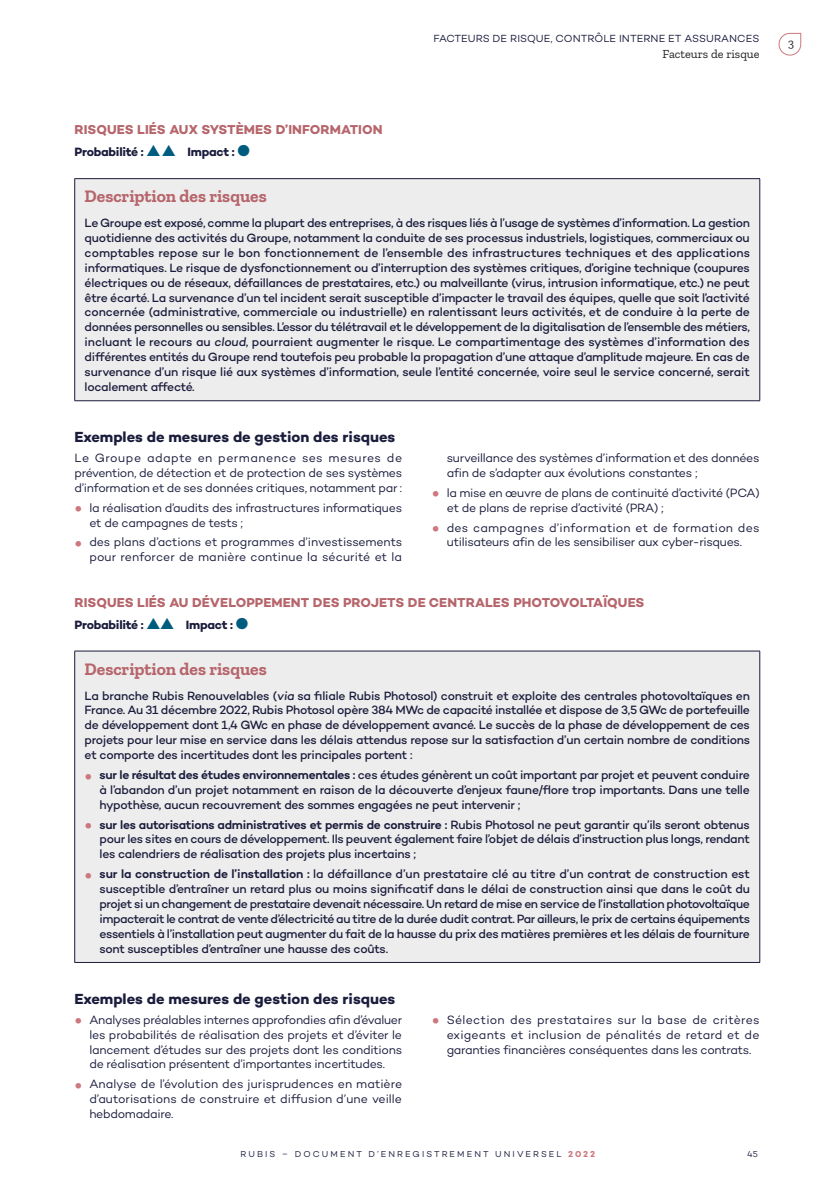
<style>
.page{position:relative;width:834px;height:1191px;background:#fff}
.page>*{position:absolute;margin:0;border:0;box-sizing:border-box;transform-origin:0 0}
.t1{font:700 17.5px "Zilla Slab";color:#b6656b}
.t2{font:700 14.88px "Campton";color:#1a1c3c}
.t3{font:700 13.12px "Campton";letter-spacing:.005em;color:#b6656b}
.t4{font:500 12.25px/14.9px "Campton";letter-spacing:-.02em;color:#1a1c3c;text-align:justify}
.t5{font:12.25px/14.9px "Campton";letter-spacing:-.02em;color:#1a1c3c}
.t6{font:700 12.25px "Campton";letter-spacing:-.02em;color:#1a1c3c}
.t7{font:12.25px "Zilla Slab";color:#231f20}
.t8{font:10.5px "Campton";letter-spacing:.005em;color:#1a1c3c}
.t9{font:8.75px "Campton";letter-spacing:.24em;color:#1a1c3c}
.s1{color:#005c7e}
.s2{font-weight:600}
.s3{font-weight:700;color:#cd777f}
</style>
<div class="page">
<div style="left:75px;top:179px;width:684px;height:222px;background:#eeeded"></div>
<hr style="left:74px;top:178px;width:686px;height:1px;background:#1a1c3c">
<hr style="left:74px;top:179px;width:1px;height:221px;background:#1a1c3c">
<hr style="left:759px;top:179px;width:1px;height:221px;background:#1a1c3c">
<hr style="left:74px;top:400px;width:686px;height:1px;background:#1a1c3c">
<div style="left:75px;top:651px;width:684px;height:311px;background:#eeeded"></div>
<hr style="left:74px;top:651px;width:686px;height:1px;background:#1a1c3c">
<hr style="left:74px;top:651px;width:1px;height:311px;background:#1a1c3c">
<hr style="left:759px;top:651px;width:1px;height:311px;background:#1a1c3c">
<hr style="left:74px;top:962px;width:686px;height:1px;background:#1a1c3c">
<svg style="left:778px;top:32px;width:23px;height:24px"></svg>
<p class="t8" style="left:433px;top:35px;width:327px">FACTEURS DE RISQUE, CONTRÔLE INTERNE ET ASSURANCES</p>
<p class="t7" style="left:662px;top:46px;width:99px">Facteurs de risque</p>
<p class="t3" style="left:74px;top:125px;width:309px">RISQUES LIÉS AUX SYSTÈMES D’INFORMATION</p>
<p class="t6" style="left:74px;top:148px;width:177px">Probabilité : <span class="s1">▲</span> <span class="s1">▲</span> Impact : <span class="s1">●</span></p>
<h1 class="t1" style="left:85px;top:186px;width:183px">Description des risques</h1>
<p class="t4" style="left:85px;top:217px;width:666px">Le Groupe est exposé, comme la plupart des entreprises, à des risques liés à l’usage de systèmes d’information. La gestion quotidienne des activités du Groupe, notamment la conduite de ses processus industriels, logistiques, commerciaux ou comptables repose sur le bon fonctionnement de l’ensemble des infrastructures techniques et des applications informatiques. Le risque de dysfonctionnement ou d’interruption des systèmes critiques, d’origine technique (coupures électriques ou de réseaux, défaillances de prestataires, etc.) ou malveillante (virus, intrusion informatique, etc.) ne peut être écarté. La survenance d’un tel incident serait susceptible d’impacter le travail des équipes, quelle que soit l’activité concernée (administrative, commerciale ou industrielle) en ralentissant leurs activités, et de conduire à la perte de données personnelles ou sensibles. L’essor du télétravail et le développement de la digitalisation de l’ensemble des métiers, incluant le recours au cloud, pourraient augmenter le risque. Le compartimentage des systèmes d’information des différentes entités du Groupe rend toutefois peu probable la propagation d’une attaque d’amplitude majeure. En cas de survenance d’un risque lié aux systèmes d’information, seule l’entité concernée, voire seul le service concerné, serait localement affecté.</p>
<p class="t2" style="left:74px;top:432px;width:322px">Exemples de mesures de gestion des risques</p>
<p class="t5" style="left:74px;top:452px;width:329px;text-align:justify">Le Groupe adapte en permanence ses mesures de prévention, de détection et de protection de ses systèmes d’information et de ses données critiques, notamment par :</p>
<p class="t5" style="left:89px;top:501px;width:314px">la réalisation d’audits des infrastructures informatiques et de campagnes de tests ;</p>
<p class="t5" style="left:89px;top:536px;width:314px">des plans d’actions et programmes d’investissements pour renforcer de manière continue la sécurité et la</p>
<p class="t5" style="left:446px;top:452px;width:314px">surveillance des systèmes d’information et des données afin de s’adapter aux évolutions constantes ;</p>
<p class="t5" style="left:446px;top:486px;width:314px">la mise en œuvre de plans de continuité d’activité (PCA) et de plans de reprise d’activité (PRA) ;</p>
<p class="t5" style="left:446px;top:521px;width:314px">des campagnes d’information et de formation des utilisateurs afin de les sensibiliser aux cyber-risques.</p>
<p class="t3" style="left:74px;top:597px;width:571px">RISQUES LIÉS AU DÉVELOPPEMENT DES PROJETS DE CENTRALES PHOTOVOLTAÏQUES</p>
<p class="t6" style="left:74px;top:620px;width:175px">Probabilité : <span class="s1">▲▲</span> Impact : <span class="s1">●</span></p>
<h1 class="t1" style="left:85px;top:658px;width:183px">Description des risques</h1>
<p class="t4" style="left:85px;top:689px;width:666px">La branche Rubis Renouvelables (via sa filiale Rubis Photosol) construit et exploite des centrales photovoltaïques en France. Au 31 décembre 2022, Rubis Photosol opère 384 MWc de capacité installée et dispose de 3,5 GWc de portefeuille de développement dont 1,4 GWc en phase de développement avancé. Le succès de la phase de développement de ces projets pour leur mise en service dans les délais attendus repose sur la satisfaction d’un certain nombre de conditions et comporte des incertitudes dont les principales portent :</p>
<p class="t4" style="left:99px;top:768px;width:651px"><span class="s2">sur le résultat des études environnementales :</span> ces études génèrent un coût important par projet et peuvent conduire à l’abandon d’un projet notamment en raison de la découverte d’enjeux faune/flore trop importants. Dans une telle hypothèse, aucun recouvrement des sommes engagées ne peut intervenir ;</p>
<p class="t4" style="left:99px;top:818px;width:651px"><span class="s2">sur les autorisations administratives et permis de construire :</span> Rubis Photosol ne peut garantir qu’ils seront obtenus pour les sites en cours de développement. Ils peuvent également faire l’objet de délais d’instruction plus longs, rendant les calendriers de réalisation des projets plus incertains ;</p>
<p class="t4" style="left:99px;top:868px;width:651px"><span class="s2">sur la construction de l’installation :</span> la défaillance d’un prestataire clé au titre d’un contrat de construction est susceptible d’entraîner un retard plus ou moins significatif dans le délai de construction ainsi que dans le coût du projet si un changement de prestataire devenait nécessaire. Un retard de mise en service de l’installation photovoltaïque impacterait le contrat de vente d’électricité au titre de la durée dudit contrat. Par ailleurs, le prix de certains équipements essentiels à l’installation peut augmenter du fait de la hausse du prix des matières premières et les délais de fourniture sont susceptibles d’entraîner une hausse des coûts.</p>
<p class="t2" style="left:74px;top:993px;width:322px">Exemples de mesures de gestion des risques</p>
<p class="t5" style="left:89px;top:1013px;width:314px;text-align:justify">Analyses préalables internes approfondies afin d’évaluer les probabilités de réalisation des projets et d’éviter le lancement d’études sur des projets dont les conditions de réalisation présentent d’importantes incertitudes.</p>
<p class="t5" style="left:89px;top:1078px;width:314px;text-align:justify">Analyse de l’évolution des jurisprudences en matière d’autorisations de construire et diffusion d’une veille hebdomadaire.</p>
<p class="t5" style="left:446px;top:1013px;width:314px;text-align:justify">Sélection des prestataires sur la base de critères exigeants et inclusion de pénalités de retard et de garanties financières conséquentes dans les contrats.</p>
<p class="t9" style="left:240px;top:1150px;width:356px">RUBIS – DOCUMENT D’ENREGISTREMENT UNIVERSEL <span class="s3">2022</span></p>
<p class="t9" style="left:747px;top:1150px;width:12px">45</p>
<p class="t7" style="left:787px;top:35px;width:7px">3</p>
</div>
